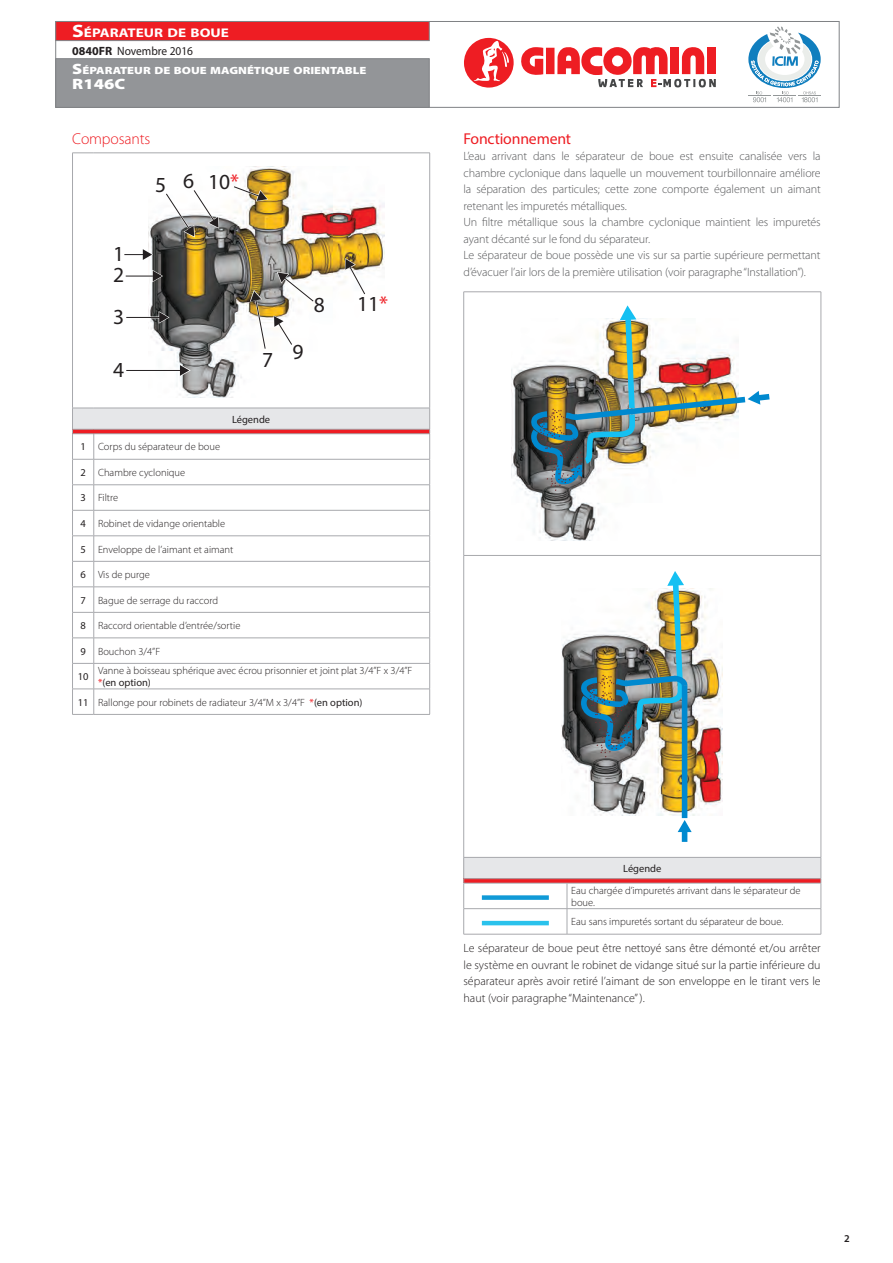
<style>
.page{position:relative;width:893px;height:1263px;background:#fff}
.page>*{position:absolute;margin:0;border:0;box-sizing:border-box;transform-origin:0 0}
.t1{font:21.6px/21.5px "Myriad Pro";color:#231f20}
.t2{font:15.75px "Myriad Pro";letter-spacing:-.01em;color:#ee1d23}
.t3{font:300 15.75px "Myriad Pro";letter-spacing:-.01em;color:#ee1d23}
.t4{font:900 15px "Myriad Pro";color:#fff;scale:1.2 1}
.t5{font:700 12.6px "Myriad Pro";color:#fff;scale:1.2 1}
.t6{font:300 12px/16.5px "Myriad Pro";letter-spacing:-.01em;color:#57585a}
.t7{font:300 12px/16.5px "Myriad Pro";color:#231f20;text-align:justify}
.t8{font:12px "Myriad Pro";color:#231f20;scale:.95 1}
.t9{font:300 10.5px/12.6px "Myriad Pro";color:#231f20}
.t10{font:900 10.5px "Myriad Pro";color:#fff;scale:1.2 1}
.t11{font:10.5px "Myriad Pro";color:#231f20}
.t12{font:600 10.5px "Myriad Pro";color:#231f20}
.s1{font-size:18px}
.s2{font-size:15px}
.s3{font-weight:700}
.s4{color:#ee1d23}
.s5{font-weight:400}
.s6{font-weight:400;color:#ee1d23}
</style>
<div class="page">
<div style="left:55px;top:21px;width:784px;height:87px;background:#fff;border:1px solid #808285"></div>
<div style="left:55px;top:58px;width:374px;height:50px;background:#939598;border:1px solid #808285"></div>
<div style="left:55px;top:21px;width:374px;height:20px;background:#ee1d23;border:1px solid #808285"></div>
<svg style="left:521px;top:47px;width:22px;height:28px"></svg>
<div style="left:546px;top:48px;width:8px;height:26px;background:#ee1d23"></div>
<svg style="left:557px;top:47px;width:159px;height:40px"></svg>
<svg style="left:464px;top:37px;width:50px;height:51px"></svg>
<svg style="left:748px;top:27px;width:73px;height:75px"></svg>
<div style="left:73px;top:408px;width:357px;height:21px;background:#e6e7e9"></div>
<div style="left:73px;top:429px;width:357px;height:5px;background:#ee1d23"></div>
<hr style="left:429px;top:153px;width:1px;height:255px;background:#a8a9ad">
<hr style="left:72px;top:153px;width:1px;height:255px;background:#a8a9ad">
<hr style="left:94px;top:459px;width:336px;height:1px;background:#a8a9ad">
<hr style="left:94px;top:484px;width:336px;height:1px;background:#a8a9ad">
<hr style="left:94px;top:510px;width:336px;height:1px;background:#a8a9ad">
<hr style="left:94px;top:535px;width:336px;height:1px;background:#a8a9ad">
<hr style="left:94px;top:561px;width:336px;height:1px;background:#a8a9ad">
<hr style="left:94px;top:587px;width:336px;height:1px;background:#a8a9ad">
<hr style="left:94px;top:612px;width:336px;height:1px;background:#a8a9ad">
<hr style="left:94px;top:638px;width:336px;height:1px;background:#a8a9ad">
<hr style="left:94px;top:663px;width:336px;height:1px;background:#a8a9ad">
<hr style="left:94px;top:689px;width:336px;height:1px;background:#a8a9ad">
<hr style="left:94px;top:714px;width:336px;height:1px;background:#a8a9ad">
<svg style="left:429px;top:409px;width:1px;height:305px"></svg>
<hr style="left:94px;top:429px;width:336px;height:1px;background:#a8a9ad">
<hr style="left:94px;top:433px;width:336px;height:1px;background:#a8a9ad">
<svg style="left:73px;top:153px;width:21px;height:1px"></svg>
<hr style="left:94px;top:153px;width:336px;height:1px;background:#a8a9ad">
<svg style="left:72px;top:408px;width:23px;height:307px"></svg>
<hr style="left:94px;top:408px;width:336px;height:1px;background:#a8a9ad">
<img style="left:149px;top:166px;width:236px;height:231px">
<hr style="left:126px;top:317px;width:35px;height:1px;background:#231f20">
<svg style="left:159px;top:311px;width:10px;height:13px"></svg>
<hr style="left:126px;top:370px;width:56px;height:1px;background:#231f20">
<svg style="left:180px;top:364px;width:11px;height:13px"></svg>
<svg style="left:126px;top:270px;width:37px;height:12px"></svg>
<svg style="left:124px;top:248px;width:29px;height:13px"></svg>
<svg style="left:233px;top:185px;width:35px;height:17px"></svg>
<svg style="left:274px;top:315px;width:20px;height:31px"></svg>
<svg style="left:277px;top:272px;width:38px;height:31px"></svg>
<svg style="left:345px;top:258px;width:22px;height:38px"></svg>
<svg style="left:164px;top:189px;width:55px;height:48px"></svg>
<svg style="left:250px;top:290px;width:17px;height:60px"></svg>
<div style="left:464px;top:857px;width:357px;height:22px;background:#e6e7e9"></div>
<svg style="left:464px;top:879px;width:357px;height:4px"></svg>
<hr style="left:463px;top:292px;width:1px;height:263px;background:#a8a9ad">
<hr style="left:463px;top:556px;width:1px;height:301px;background:#a8a9ad">
<hr style="left:821px;top:292px;width:1px;height:263px;background:#a8a9ad">
<hr style="left:821px;top:556px;width:1px;height:301px;background:#a8a9ad">
<hr style="left:463px;top:908px;width:104px;height:1px;background:#a8a9ad">
<hr style="left:567px;top:908px;width:254px;height:1px;background:#a8a9ad">
<hr style="left:463px;top:934px;width:104px;height:1px;background:#a8a9ad">
<hr style="left:567px;top:934px;width:254px;height:1px;background:#a8a9ad">
<svg style="left:463px;top:858px;width:1px;height:76px"></svg>
<svg style="left:567px;top:884px;width:1px;height:50px"></svg>
<svg style="left:821px;top:858px;width:1px;height:76px"></svg>
<hr style="left:463px;top:878px;width:104px;height:1px;background:#a8a9ad">
<hr style="left:567px;top:878px;width:254px;height:1px;background:#a8a9ad">
<hr style="left:463px;top:883px;width:104px;height:1px;background:#a8a9ad">
<hr style="left:567px;top:883px;width:254px;height:1px;background:#a8a9ad">
<hr style="left:463px;top:292px;width:104px;height:1px;background:#a8a9ad">
<hr style="left:567px;top:292px;width:254px;height:1px;background:#a8a9ad">
<hr style="left:463px;top:555px;width:104px;height:1px;background:#a8a9ad">
<hr style="left:567px;top:555px;width:254px;height:1px;background:#a8a9ad">
<hr style="left:463px;top:857px;width:104px;height:1px;background:#a8a9ad">
<hr style="left:567px;top:857px;width:254px;height:1px;background:#a8a9ad">
<img style="left:511px;top:367px;width:88px;height:174px">
<img style="left:525px;top:305px;width:245px;height:186px">
<img style="left:562px;top:588px;width:161px;height:227px">
<div style="left:682px;top:830px;width:5px;height:12px;background:#0089cf"></div>
<svg style="left:678px;top:820px;width:14px;height:12px"></svg>
<div style="left:682px;top:685px;width:5px;height:133px;background:#0089cf"></div>
<img style="left:575px;top:571px;width:115px;height:186px">
<div style="left:482px;top:895px;width:67px;height:5px;background:#109ad7"></div>
<hr style="left:482px;top:921px;width:67px;height:4px;background:#2ac2ec">
<p class="t5" style="left:72px;top:25px;width:132px"><span class="s1">S</span>ÉPARATEUR DE BOUE</p>
<p class="t10" style="left:72px;top:63px;width:247px"><span class="s2">S</span>ÉPARATEUR DE BOUE MAGNÉTIQUE ORIENTABLE</p>
<p class="t4" style="left:72px;top:74px;width:46px">R146C</p>
<p class="t8" style="left:72px;top:43px;width:129px"><span class="s3">0840FR</span> Novembre 2016</p>
<h2 class="t3" style="left:72px;top:129px;width:80px">Composants</h2>
<h1 class="t1" style="left:155px;top:173px;width:13px">5</h1>
<h1 class="t1" style="left:183px;top:170px;width:13px">6</h1>
<h1 class="t1" style="left:208px;top:171px;width:33px">10<span class="s4">*</span></h1>
<h1 class="t1" style="left:113px;top:243px;width:13px">1<br>2</h1>
<h1 class="t1" style="left:113px;top:306px;width:13px">3</h1>
<h1 class="t1" style="left:113px;top:358px;width:13px">4</h1>
<h1 class="t1" style="left:262px;top:348px;width:13px">7</h1>
<p class="t11" style="left:232px;top:413px;width:40px">Légende</p>
<h1 class="t1" style="left:314px;top:294px;width:13px">8</h1>
<h1 class="t1" style="left:292px;top:341px;width:13px">9</h1>
<h1 class="t1" style="left:357px;top:293px;width:33px">11<span class="s4">*</span></h1>
<p class="t9" style="left:80px;top:441px;width:141px"><span class="s5">1</span> Corps du séparateur de boue</p>
<p class="t9" style="left:80px;top:466px;width:106px"><span class="s5">2</span> Chambre cyclonique</p>
<p class="t9" style="left:80px;top:492px;width:39px"><span class="s5">3</span> Filtre</p>
<p class="t9" style="left:80px;top:517px;width:146px"><span class="s5">4</span> Robinet de vidange orientable</p>
<p class="t9" style="left:80px;top:543px;width:155px"><span class="s5">5</span> Enveloppe de l’aimant et aimant</p>
<p class="t9" style="left:80px;top:568px;width:71px"><span class="s5">6</span> Vis de purge</p>
<p class="t9" style="left:80px;top:594px;width:139px"><span class="s5">7</span> Bague de serrage du raccord</p>
<p class="t9" style="left:80px;top:619px;width:161px"><span class="s5">8</span> Raccord orientable d’entrée/sortie</p>
<p class="t9" style="left:80px;top:645px;width:81px"><span class="s5">9</span> Bouchon 3/4”F</p>
<p class="t11" style="left:78px;top:670px;width:12px">10</p>
<p class="t9" style="left:98px;top:664px;width:316px">Vanne à boisseau sphérique avec écrou prisonnier et joint plat 3/4”F x 3/4”F <span class="s6">*</span><span class="s5">(en option)</span></p>
<p class="t9" style="left:78px;top:696px;width:286px"><span class="s5">11</span> Rallonge pour robinets de radiateur 3/4”M x 3/4”F <span class="s6">*</span><span class="s5">(en option)</span></p>
<h2 class="t2" style="left:463px;top:129px;width:109px">Fonctionnement</h2>
<p class="t6" style="left:463px;top:148px;width:359px">L’eau arrivant dans le séparateur de boue est ensuite canalisée vers la chambre cyclonique dans laquelle un mouvement tourbillonnaire améliore la séparation des particules; cette zone comporte également un aimant retenant les impuretés métalliques.<br>Un filtre métallique sous la chambre cyclonique maintient les impuretés ayant décanté sur le fond du séparateur.<br>Le séparateur de boue possède une vis sur sa partie supérieure permettant d’évacuer l’air lors de la première utilisation (voir paragraphe “Installation”).</p>
<p class="t11" style="left:623px;top:862px;width:40px">Légende</p>
<p class="t9" style="left:571px;top:884px;width:231px">Eau chargée d’impuretés arrivant dans le séparateur de boue.</p>
<p class="t9" style="left:571px;top:915px;width:213px">Eau sans impuretés sortant du séparateur de boue.</p>
<p class="t7" style="left:463px;top:940px;width:359px">Le séparateur de boue peut être nettoyé sans être démonté et/ou arrêter le système en ouvrant le robinet de vidange situé sur la partie inférieure du séparateur après avoir retiré l’aimant de son enveloppe en le tirant vers le haut (voir paragraphe “Maintenance” ).</p>
<p class="t12" style="left:844px;top:1231px;width:7px">2</p>
</div>
